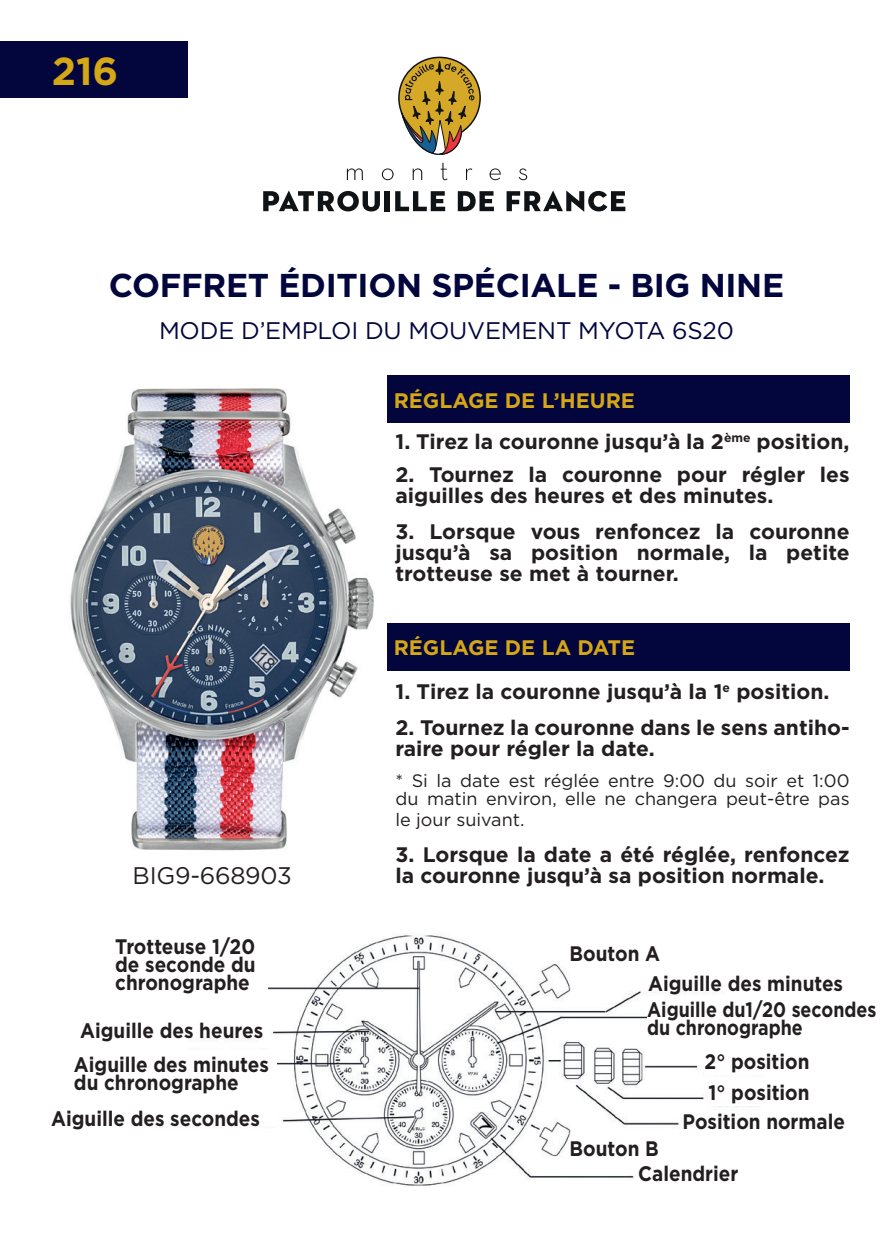
<style>
.page{position:relative;width:893px;height:1259px;background:#fff}
.page>*{position:absolute;margin:0;border:0;box-sizing:border-box;transform-origin:0 0}
.t1{font:700 39px "Gotham";color:#d5a616}
.t2{font:700 33px "Gotham";letter-spacing:-.01em;color:#02063d}
.t3{font:24px "Gotham";letter-spacing:-.01em;color:#02063d}
.t4{font:24px "Gotham";letter-spacing:-.01em;color:#231f20}
.t5{font:700 21px/21px "Gotham";color:#231f20}
.t6{font:700 21px/18px "Gotham";color:#231f20;scale:.9 1}
.t7{font:700 21px "Gotham";color:#231f20;scale:.85 1}
.t8{font:700 21px "Gotham";color:#d5a616}
.t9{font:18px/18px "Gotham";color:#231f20}
</style>
<div class="page">
<svg style="left:263px;top:191px;width:117px;height:20px"></svg>
<div style="left:385px;top:191px;width:5px;height:20px;background:#101315"></div>
<svg style="left:395px;top:191px;width:50px;height:20px"></svg>
<svg style="left:458px;top:191px;width:36px;height:20px"></svg>
<svg style="left:507px;top:191px;width:118px;height:21px"></svg>
<svg style="left:347px;top:168px;width:16px;height:12px"></svg>
<svg style="left:382px;top:168px;width:12px;height:12px"></svg>
<svg style="left:413px;top:168px;width:9px;height:12px"></svg>
<svg style="left:441px;top:163px;width:6px;height:17px"></svg>
<svg style="left:466px;top:168px;width:6px;height:12px"></svg>
<svg style="left:490px;top:168px;width:11px;height:12px"></svg>
<svg style="left:519px;top:168px;width:8px;height:12px"></svg>
<svg style="left:398px;top:56px;width:83px;height:99px"></svg>
<img style="left:70px;top:388px;width:304px;height:463px">
<div style="left:0;top:42px;width:187px;height:56px;background:#02063d"></div>
<div style="left:387px;top:375px;width:463px;height:48px;background:#02063d"></div>
<div style="left:387px;top:622px;width:463px;height:48px;background:#02063d"></div>
<img style="left:156px;top:935px;width:603px;height:251px">
<div style="left:570px;top:944px;width:108px;height:40px;background:#fff"></div>
<div style="left:638px;top:1164px;width:108px;height:27px;background:#fff"></div>
<div style="left:570px;top:1139px;width:97px;height:25px;background:#fff"></div>
<div style="left:115px;top:937px;width:152px;height:64px;background:#fff"></div>
<div style="left:74px;top:1049px;width:202px;height:45px;background:#fff"></div>
<div style="left:647px;top:1000px;width:246px;height:42px;background:#fff"></div>
<div style="left:80px;top:1020px;width:190px;height:17px;background:#fff"></div>
<div style="left:51px;top:1109px;width:225px;height:16px;background:#fff"></div>
<div style="left:642px;top:974px;width:238px;height:17px;background:#fff"></div>
<div style="left:705px;top:1052px;width:134px;height:23px;background:#fff"></div>
<div style="left:708px;top:1083px;width:135px;height:23px;background:#fff"></div>
<div style="left:682px;top:1112px;width:166px;height:27px;background:#fff"></div>
<h1 class="t1" style="left:52px;top:46px;width:68px">216</h1>
<h2 class="t2" style="left:109px;top:263px;width:677px">COFFRET ÉDITION SPÉCIALE - BIG NINE</h2>
<p class="t3" style="left:159px;top:315px;width:576px">MODE D’EMPLOI DU MOUVEMENT MYOTA 6S20</p>
<p class="t8" style="left:394px;top:386px;width:243px">RÉGLAGE DE L’HEURE</p>
<p class="t5" style="left:395px;top:431px;width:456px">1. Tirez la couronne jusqu’à la 2<sup>ème</sup> position,</p>
<p class="t5" style="left:395px;top:464px;width:456px">2. Tournez la couronne pour régler les aiguilles des heures et des minutes.</p>
<p class="t5" style="left:395px;top:521px;width:456px;text-align:justify">3. Lorsque vous renfoncez la couronne jusqu’à sa position normale, la petite trotteuse se met à tourner.</p>
<p class="t4" style="left:133px;top:860px;width:161px">BIG9-668903</p>
<p class="t6" style="left:115px;top:937px;width:158px;text-align:justify">Trotteuse 1/20 de seconde du chronographe</p>
<p class="t8" style="left:394px;top:633px;width:243px">RÉGLAGE DE LA DATE</p>
<p class="t5" style="left:395px;top:681px;width:435px">1. Tirez la couronne jusqu’à la 1<sup>e</sup> position.</p>
<p class="t5" style="left:395px;top:717px;width:456px">2. Tournez la couronne dans le sens antiho&shy;raire pour régler la date.</p>
<p class="t9" style="left:395px;top:770px;width:456px">* Si la date est réglée entre 9:00 du soir et 1:00 du matin environ, elle ne changera peut-être pas</p>
<p class="t9" style="left:395px;top:809px;width:131px">le jour suivant.</p>
<p class="t5" style="left:395px;top:843px;width:456px">3. Lorsque la date a été réglée, renfoncez la couronne jusqu’à sa position normale.</p>
<p class="t6" style="left:570px;top:944px;width:102px">Bouton A</p>
<p class="t6" style="left:648px;top:974px;width:218px">Aiguille des minutes</p>
<p class="t7" style="left:647px;top:995px;width:271px">Aiguille du1/20 secondes</p>
<p class="t6" style="left:80px;top:1021px;width:205px">Aiguille des heures</p>
<p class="t7" style="left:647px;top:1013px;width:185px">du chronographe</p>
<p class="t6" style="left:74px;top:1055px;width:218px">Aiguille des minutes du chronographe</p>
<p class="t6" style="left:51px;top:1109px;width:233px">Aiguille des secondes</p>
<p class="t6" style="left:570px;top:1139px;width:101px">Bouton B</p>
<p class="t6" style="left:705px;top:1046px;width:118px;line-height:30.9px">2° position<br>1° position</p>
<p class="t6" style="left:682px;top:1112px;width:182px">Position normale</p>
<p class="t6" style="left:638px;top:1164px;width:113px">Calendrier</p>
</div>
